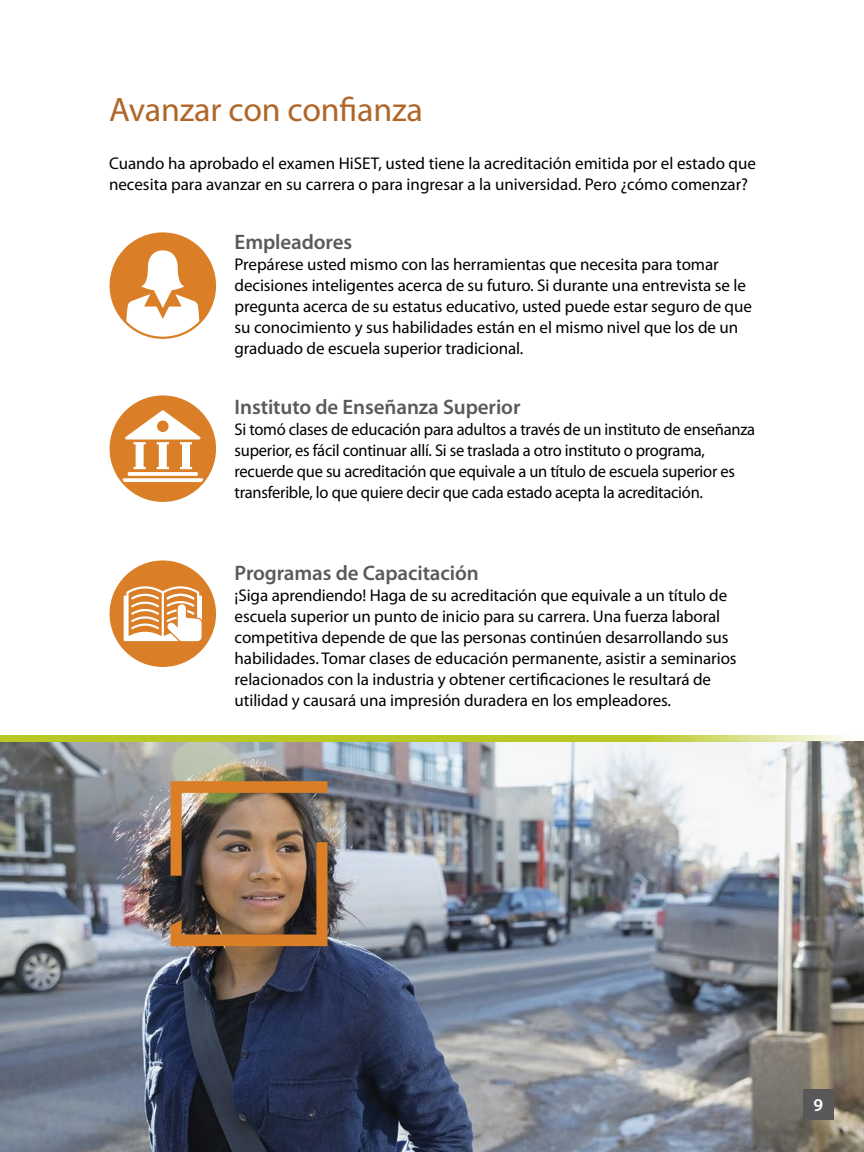
<style>
.page{position:relative;width:864px;height:1152px;background:#fff}
.page>*{position:absolute;margin:0;border:0;box-sizing:border-box;transform-origin:0 0}
.H3{font:34px "Myriad Pro";letter-spacing:-.005em;color:#af6628}
.H4{font:600 21px "Myriad Pro";letter-spacing:-.005em;color:#585a5c}
.t1{font:600 18px "Myriad Pro";color:#fff}
.p__body_copy{font:17px/21px "Myriad Pro";letter-spacing:-.005em;color:#000}
</style>
<div class="page">
<div style="left:111px;top:234px;width:104px;height:104px;background:#da7f27;border-radius:50%"></div>
<svg style="left:125px;top:250px;width:75px;height:88px"></svg>
<div style="left:110px;top:232px;width:106px;height:107px;border:2px solid #da7f27;border-radius:50%"></div>
<div style="left:111px;top:397px;width:104px;height:104px;background:#da7f27;border-radius:50%"></div>
<svg style="left:128px;top:472px;width:70px;height:4px"></svg>
<svg style="left:122px;top:478px;width:81px;height:4px"></svg>
<svg style="left:125px;top:410px;width:76px;height:59px"></svg>
<div style="left:110px;top:395px;width:106px;height:107px;border:2px solid #da7f27;border-radius:50%"></div>
<div style="left:111px;top:562px;width:104px;height:104px;background:#da7f27;border-radius:50%"></div>
<div style="left:110px;top:560px;width:106px;height:107px;border:2px solid #da7f27;border-radius:50%"></div>
<svg style="left:124px;top:586px;width:78px;height:55px"></svg>
<img style="left:0;top:741px;width:864px;height:411px">
<img style="left:171px;top:781px;width:157px;height:165px">
<svg style="left:0;top:735px;width:847px;height:6px;fill:#bac825"></svg>
<div style="left:803px;top:1090px;width:30px;height:30px;background:#58585a"></div>
<h3 class="H3" style="left:109px;top:91px;width:315px">Avanzar con confianza</h3>
<p class="p__body_copy" style="left:109px;top:153px;width:649px">Cuando ha aprobado el examen HiSET, usted tiene la acreditación emitida por el estado que necesita para avanzar en su carrera o para ingresar a la universidad. Pero ¿cómo comenzar?</p>
<h4 class="H4" style="left:235px;top:231px;width:119px">Empleadores</h4>
<p class="p__body_copy" style="left:235px;top:255px;width:519px">Prepárese usted mismo con las herramientas que necesita para tomar decisiones inteligentes acerca de su futuro. Si durante una entrevista se le pregunta acerca de su estatus educativo, usted puede estar seguro de que su conocimiento y sus habilidades están en el mismo nivel que los de un graduado de escuela superior tradicional.</p>
<h4 class="H4" style="left:235px;top:396px;width:287px">Instituto de Enseñanza Superior</h4>
<p class="p__body_copy" style="left:235px;top:419px;width:522px">Si tomó clases de educación para adultos a través de un instituto de enseñanza superior, es fácil continuar allí. Si se traslada a otro instituto o programa, recuerde que su acreditación que equivale a un título de escuela superior es transferible, lo que quiere decir que cada estado acepta la acreditación.</p>
<h4 class="H4" style="left:235px;top:561px;width:246px">Programas de Capacitación</h4>
<p class="p__body_copy" style="left:235px;top:585px;width:504px">¡Siga aprendiendo! Haga de su acreditación que equivale a un título de escuela superior un punto de inicio para su carrera. Una fuerza laboral competitiva depende de que las personas continúen desarrollando sus habilidades. Tomar clases de educación permanente, asistir a seminarios relacionados con la industria y obtener certificaciones le resultará de utilidad y causará una impresión duradera en los empleadores.</p>
<p class="t1" style="left:813px;top:1095px;width:11px">9</p>
</div>
